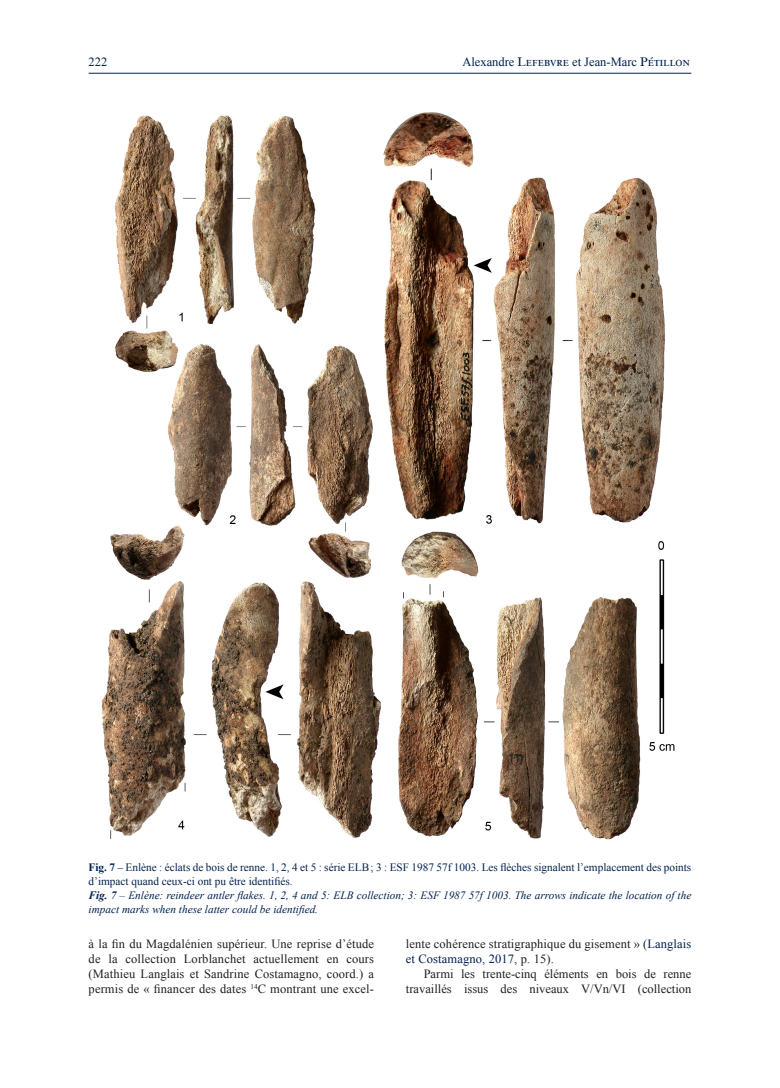
<style>
.page{position:relative;width:780px;height:1088px;background:#fff}
.page>*{position:absolute;margin:0;border:0;box-sizing:border-box;transform-origin:0 0}
.Sans_retrait_sans_le{font:12.5px/15px "Times New Roman";letter-spacing:.01em;color:#231f20;text-align:justify}
.t1{font:12.5px "Times New Roman";color:#00214f}
.Figures{font:italic 11.25px/13.8px "Times New Roman";color:#00214f}
.Figures-2{font:11.25px/13.8px "Times New Roman";color:#00214f}
.s1{font-family:"Times Ten Roman SC"}
.s2{font-weight:700}
.s3{color:#00214f}
</style>
<div class="page">
<hr style="left:89px;top:73px;width:602px;height:1px;background:#00214f">
<img style="left:101px;top:112px;width:574px;height:728px">
<p class="t1" style="left:89px;top:53px;width:20px">222</p>
<p class="t1" style="left:462px;top:53px;width:229px">Alexandre <span class="s1">Lefebvre</span> et Jean-Marc <span class="s1">Pétillon</span></p>
<p class="Figures-2" style="left:89px;top:860px;width:604px"><span class="s2">Fig. 7</span> – Enlène : éclats de bois de renne. 1, 2, 4 et 5 : série ELB; 3 : ESF 1987 57f 1003. Les flèches signalent l’emplacement des points d’impact quand ceux-ci ont pu être identifiés.</p>
<p class="Figures" style="left:89px;top:888px;width:604px"><span class="s2">Fig. 7</span> – Enlène: reindeer antler flakes. 1, 2, 4 and 5: ELB collection; 3: ESF 1987 57f 1003. The arrows indicate the location of the impact marks when these latter could be identified.</p>
<p class="Sans_retrait_sans_le" style="left:89px;top:936px;width:287px">à la fin du Magdalénien supérieur. Une reprise d’étude de la collection Lorblanchet actuellement en cours (Mathieu Langlais et Sandrine Costamagno, coord.) a permis de « financer des dates <sup>14</sup>C montrant une excel-</p>
<p class="Sans_retrait_sans_le" style="left:406px;top:936px;width:287px">lente cohérence stratigraphique du gisement » (<span class="s3">Langlais et Costamagno, 2017</span>, p. 15).</p>
<p class="Sans_retrait_sans_le" style="left:406px;top:966px;width:287px;text-align:right">Parmi les trente-cinq éléments en bois de renne travaillés issus des niveaux V/Vn/VI (collection</p>
</div>
